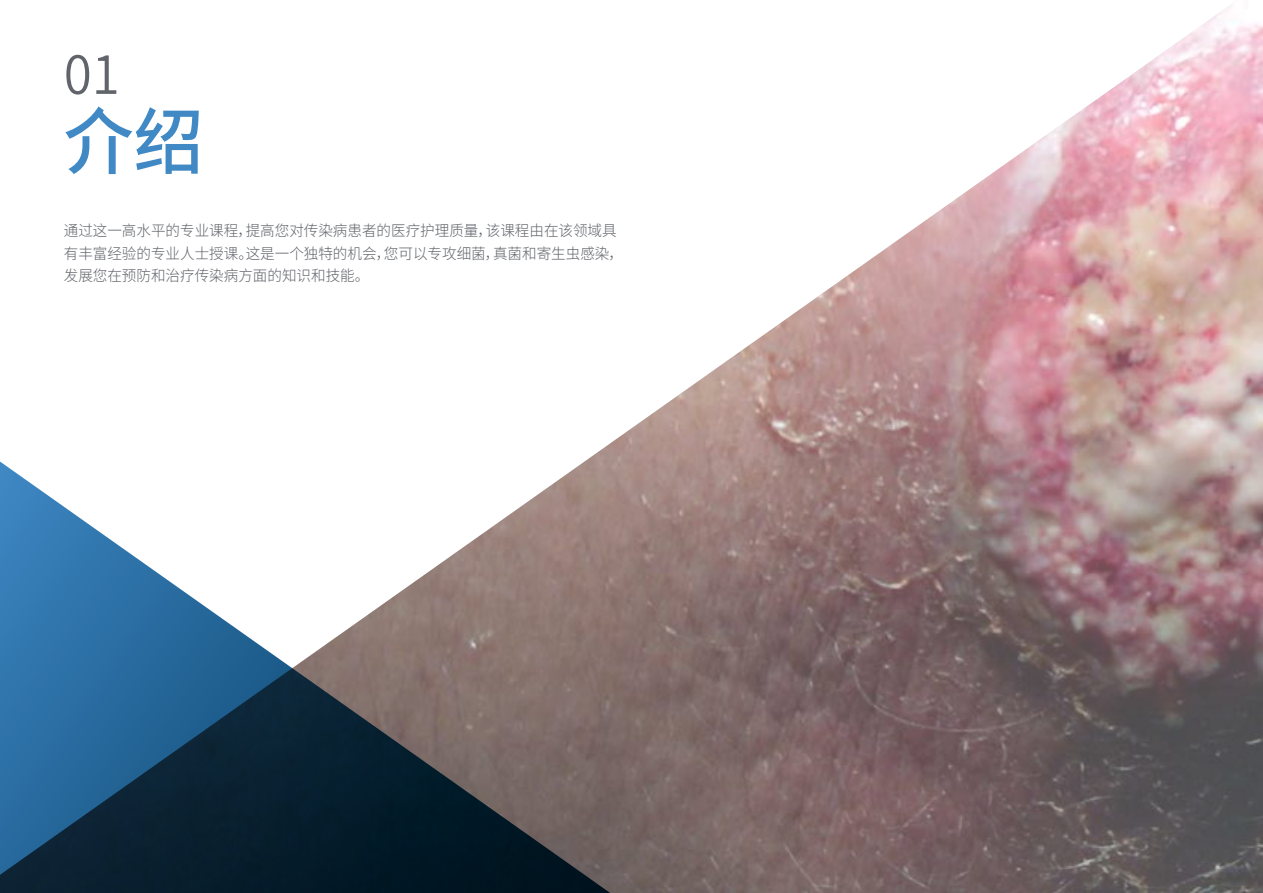
<style>
.page{position:relative;width:1263px;height:893px;background:#fff}
.page>*{position:absolute;margin:0;border:0;box-sizing:border-box;transform-origin:0 0}
.t1{font:500 72px "Source Han Sans CN";color:#4089c5}
.t2{font:52.5px "Source Han Sans CN";color:#61646a}
.t3{font:300 15px/22.5px "Source Han Sans CN";color:#61646a}
</style>
<div class="page">
<img style="left:607px;top:3px;width:656px;height:890px">
<svg style="left:0;top:446px;width:640px;height:447px"></svg>
<h2 class="t2" style="left:64px;top:45px;width:57px">01</h2>
<h1 class="t1" style="left:64px;top:101px;width:141px">介绍</h1>
<p class="t3" style="left:64px;top:220px;width:561px">通过这一高水平的专业课程，提高您对传染病患者的医疗护理质量，该课程由在该领域具有丰富经验的专业人士授课。这是一个独特的机会，您可以专攻细菌，真菌和寄生虫感染，发展您在预防和治疗传染病方面的知识和技能。</p>
</div>
